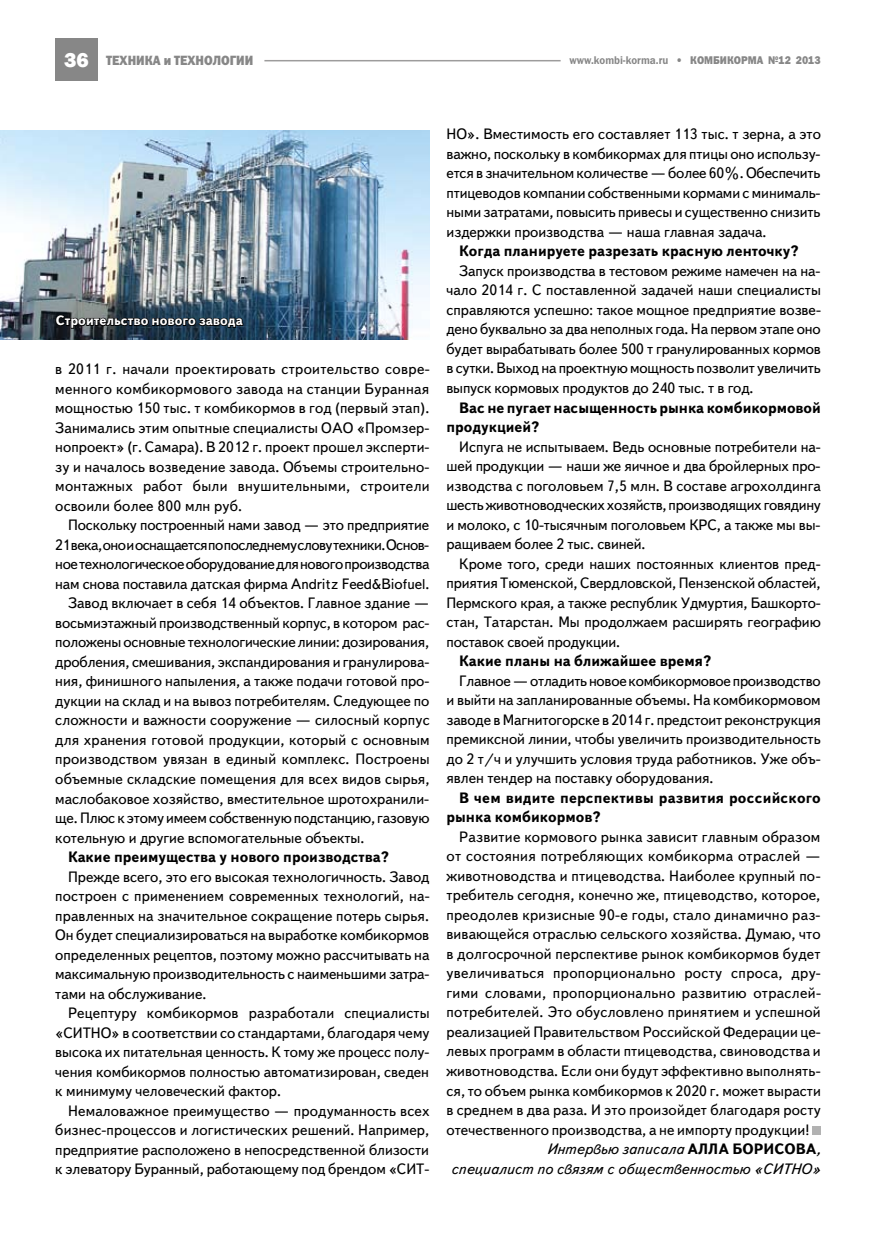
<style>
.page{position:relative;width:893px;height:1234px;background:#fff}
.page>*{position:absolute;margin:0;border:0;box-sizing:border-box;transform-origin:0 0}
.t1{font:15px/19.5px "Text Book C";color:#000;text-align:justify}
.t2{font:700 15px/19.5px "Text Book C";color:#000}
.t3{font:15px "Text Book C";letter-spacing:.02em;color:#000}
.t4{font:italic 15px/19.5px "Text Book C";color:#000;text-align:right}
.t5{font:15px "Text Book C";letter-spacing:-.035em;color:#000}
.t6{font:15px "Text Book C";letter-spacing:-.03em;color:#000}
.t7{font:700 13.5px "Text Book C";color:#fff}
.t8{font:13.5px "Franklin Gothic Heavy C";color:#878787;scale:.9 1}
.t9{font:11.25px "Franklin Gothic Demi C";color:#878787;scale:.9 1}
.t10{font:11.25px "Franklin Gothic Heavy C";color:#878787;scale:.9 1}
.s1{font-family:"Franklin Gothic";font-weight:800;font-size:21px;color:#fff}
.s2{font-family:"Franklin Gothic Heavy C"}
.s3{font-weight:700;font-style:normal}
</style>
<div class="page">
<div style="left:55px;top:39px;width:43px;height:42px;background:#878787"></div>
<hr style="left:264px;top:60px;width:297px;height:1px;background:#9d9c9c">
<div style="left:812px;top:1125px;width:9px;height:9px;background:#b2b2b2"></div>
<img style="left:0;top:130px;width:429px;height:209px">
<svg style="left:55px;top:314px;width:189px;height:15px;background:#1a252e"></svg>
<p class="t8" style="left:64px;top:53px;width:212px"><span class="s1">36</span> Техника и технологии</p>
<p class="t9" style="left:569px;top:54px;width:176px">www.kombi-korma.ru <span class="s2">• КОМБИКО</span></p>
<p class="t10" style="left:741px;top:54px;width:90px">РМА №12 2013</p>
<p class="t7" style="left:56px;top:313px;width:189px">Строительство нового завода</p>
<p class="t1" style="left:55px;top:359px;width:376px">в 2011 г. начали проектировать строительство совре&shy;менного комбикормового завода на станции Буранная мощностью 150 тыс. т комбикормов в год (первый этап).<br>Занимались этим опытные специалисты ОАО «Промзер&shy;нопроект» (г. Самара). В 2012 г. проект прошел эксперти&shy;зу и началось возведение завода. Объемы строительно&shy;монтажных работ были внушительными, строители освоили более 800 млн руб.</p>
<p class="t1" style="left:68px;top:515px;width:363px">Поскольку построенный нами завод — это предприятие</p>
<p class="t5" style="left:55px;top:536px;width:375px">21 века, оно и оснащается по последнему слову техники. Основ-</p>
<p class="t6" style="left:55px;top:556px;width:376px">ное технологическое оборудование для нового производства</p>
<p class="t1" style="left:55px;top:574px;width:376px">нам снова поставила датская фирма Andritz Feed&amp;Biofuel.</p>
<p class="t1" style="left:68px;top:593px;width:363px">Завод включает в себя 14 объектов. Главное здание —</p>
<p class="t1" style="left:55px;top:613px;width:376px">восьмиэтажный производственный корпус, в котором рас-</p>
<p class="t1" style="left:55px;top:632px;width:375px">положены основные технологические линии: дозирования,</p>
<p class="t1" style="left:55px;top:652px;width:376px">дробления, смешивания, экспандирования и гранулирова-</p>
<p class="t1" style="left:55px;top:671px;width:376px">ния, финишного напыления, а также подачи готовой про-</p>
<p class="t1" style="left:55px;top:691px;width:376px">дукции на склад и на вывоз потребителям. Следующее по</p>
<p class="t1" style="left:55px;top:710px;width:376px">сложности и важности сооружение — силосный корпус</p>
<p class="t1" style="left:55px;top:730px;width:376px">для хранения готовой продукции, который с основным</p>
<p class="t1" style="left:55px;top:749px;width:376px">производством увязан в единый комплекс. Построены</p>
<p class="t1" style="left:55px;top:769px;width:376px">объемные складские помещения для всех видов сырья,</p>
<p class="t1" style="left:55px;top:788px;width:375px">маслобаковое хозяйство, вместительное шротохранили-</p>
<p class="t1" style="left:55px;top:808px;width:376px">ще. Плюс к этому имеем собственную подстанцию, газовую</p>
<p class="t1" style="left:55px;top:827px;width:311px">котельную и другие вспомогательные объекты.</p>
<p class="t2" style="left:68px;top:846px;width:323px">Какие преимущества у нового производства?</p>
<p class="t1" style="left:55px;top:866px;width:376px;text-indent:13px">Прежде всего, это его высокая технологичность. Завод построен с применением современных технологий, на&shy;правленных на значительное сокращение потерь сырья.<br>Он будет специализироваться на выработке комбикормов определенных рецептов, поэтому можно рассчитывать на максимальную производительность с наименьшими затра&shy;тами на обслуживание.</p>
<p class="t1" style="left:55px;top:1003px;width:376px;text-indent:13px">Рецептуру комбикормов разработали специалисты «СИТНО» в соответствии со стандартами, благодаря чему высока их питательная ценность. К тому же процесс полу&shy;чения комбикормов полностью автоматизирован, сведен к минимуму человеческий фактор.</p>
<p class="t1" style="left:55px;top:1100px;width:376px;text-indent:13px">Немаловажное преимущество — продуманность всех бизнес-процессов и логистических решений. Например, предприятие расположено в непосредственной близости к элеватору Буранный, работающему под брендом «СИТ-</p>
<p class="t1" style="left:446px;top:125px;width:376px">НО». Вместимость его составляет 113 тыс. т зерна, а это важно, поскольку в комбикормах для птицы оно использу&shy;ется в значительном количестве — более 60%. Обеспечить птицеводов компании собственными кормами с минималь&shy;ными затратами, повысить привесы и существенно снизить издержки производства — наша главная задача.</p>
<p class="t2" style="left:459px;top:241px;width:341px">Когда планируете разрезать красную ленточку?</p>
<p class="t1" style="left:446px;top:261px;width:376px;text-indent:13px">Запуск производства в тестовом режиме намечен на на&shy;чало 2014 г. С поставленной задачей наши специалисты справляются успешно: такое мощное предприятие возве&shy;дено буквально за два неполных года. На первом этапе оно будет вырабатывать более 500 т гранулированных кормов в сутки. Выход на проектную мощность позволит увеличить выпуск кормовых продуктов до 240 тыс. т в год.</p>
<p class="t2" style="left:446px;top:397px;width:376px;text-indent:13px">Вас не пугает насыщенность рынка комбикормовой продукцией?</p>
<p class="t1" style="left:446px;top:437px;width:376px;text-indent:13px">Испуга не испытываем. Ведь основные потребители на&shy;шей продукции — наши же яичное и два бройлерных про&shy;изводства с поголовьем 7,5 млн. В составе агрохолдинга шесть животноводческих хозяйств, производящих говядину и молоко, с 10-тысячным поголовьем КРС, а также мы вы&shy;ращиваем более 2 тыс. свиней.</p>
<p class="t1" style="left:446px;top:554px;width:376px;text-indent:13px">Кроме того, среди наших постоянных клиентов пред&shy;приятия Тюменской, Свердловской, Пензенской областей, Пермского края, а также республик Удмуртия, Башкорто&shy;стан, Татарстан. Мы продолжаем расширять географию поставок своей продукции.</p>
<p class="t2" style="left:459px;top:651px;width:254px">Какие планы на ближайшее время?</p>
<p class="t1" style="left:446px;top:671px;width:376px;text-indent:13px">Главное — отладить новое комбикормовое производство и выйти на запланированные объемы. На комбикормовом заводе в Магнитогорске в 2014 г. предстоит реконструкция премиксной линии, чтобы увеличить производительность до 2 т/ч и улучшить условия труда работников. Уже объ&shy;явлен тендер на поставку оборудования.</p>
<p class="t2" style="left:446px;top:787px;width:376px;text-indent:13px">В чем видите перспективы развития российского рынка комбикормов?</p>
<p class="t1" style="left:459px;top:827px;width:363px">Развитие кормового рынка зависит главным образом</p>
<p class="t3" style="left:446px;top:848px;width:376px">от состояния потребляющих комбикорма отраслей —</p>
<p class="t1" style="left:446px;top:866px;width:376px">животноводства и птицеводства. Наиболее крупный по-</p>
<p class="t1" style="left:446px;top:885px;width:375px">требитель сегодня, конечно же, птицеводство, которое,</p>
<p class="t1" style="left:446px;top:905px;width:376px">преодолев кризисные 90-е годы, стало динамично раз-</p>
<p class="t1" style="left:446px;top:924px;width:376px">вивающейся отраслью сельского хозяйства. Думаю, что</p>
<p class="t1" style="left:446px;top:944px;width:375px">в долгосрочной перспективе рынок комбикормов будет</p>
<p class="t3" style="left:446px;top:965px;width:376px">увеличиваться пропорционально росту спроса, дру-</p>
<p class="t3" style="left:446px;top:984px;width:376px">гими словами, пропорционально развитию отраслей-</p>
<p class="t3" style="left:446px;top:1004px;width:376px">потребителей. Это обусловлено принятием и успешной</p>
<p class="t1" style="left:446px;top:1022px;width:376px">реализацией Правительством Российской Федерации це-</p>
<p class="t1" style="left:446px;top:1041px;width:376px">левых программ в области птицеводства, свиноводства и</p>
<p class="t1" style="left:446px;top:1061px;width:376px">животноводства. Если они будут эффективно выполнять-</p>
<p class="t1" style="left:446px;top:1080px;width:376px">ся, то объем рынка комбикормов к 2020 г. может вырасти</p>
<p class="t1" style="left:446px;top:1100px;width:376px">в среднем в два раза. И это произойдет благодаря росту</p>
<p class="t1" style="left:446px;top:1119px;width:364px">отечественного производства, а не импорту продукции!</p>
<p class="t4" style="left:547px;top:1138px;width:228px">Интервью записала <span class="s3">Алла Бо рисова</span></p>
<p class="t4" style="left:451px;top:1138px;width:371px">,<br>специалист по связям с общественностью «СИТНО»</p>
</div>
